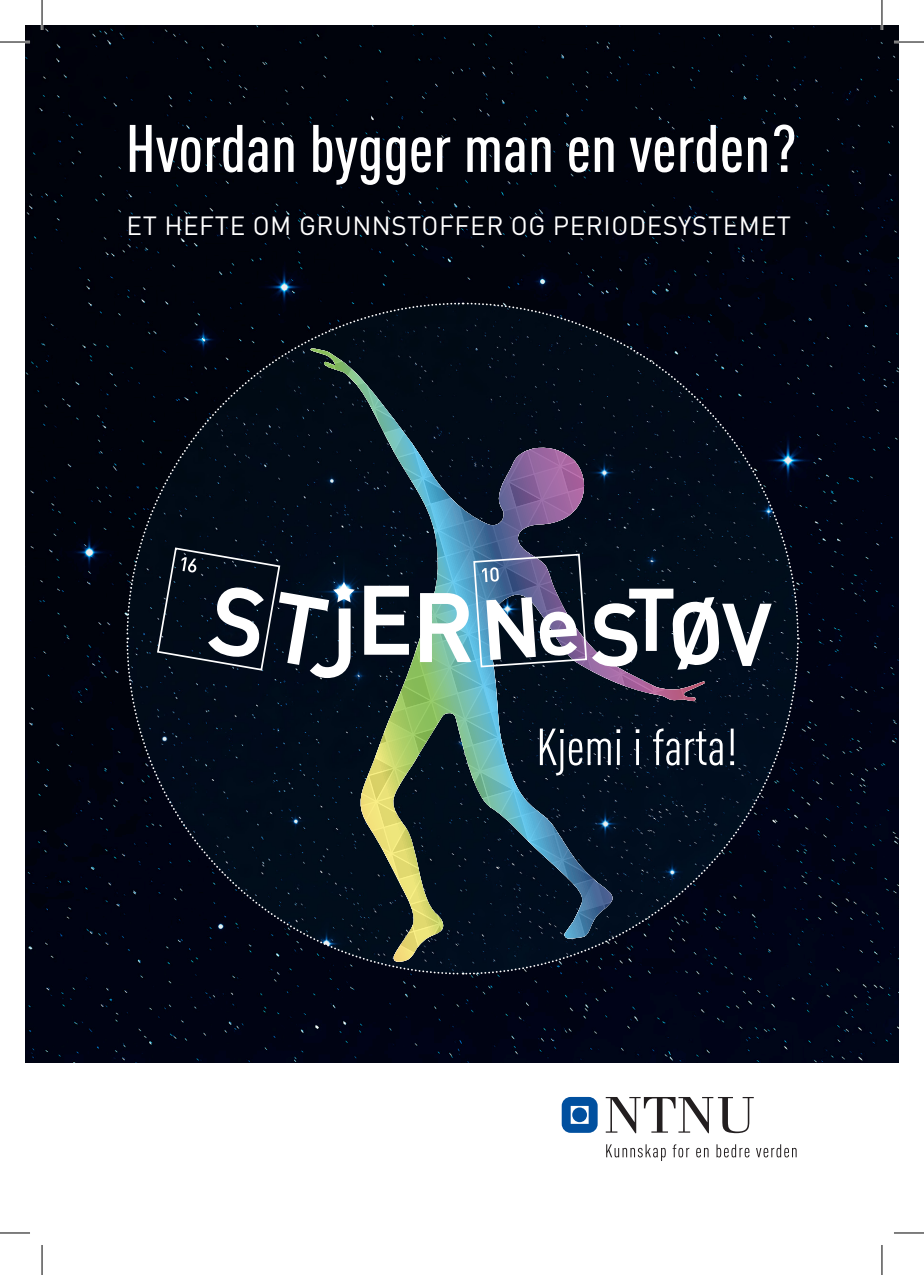
<style>
.page{position:relative;width:924px;height:1275px;background:#fff}
.page>*{position:absolute;margin:0;border:0;box-sizing:border-box;transform-origin:0 0}
.t1{font:500 66px "DIN Cond";color:#fff}
.t2{font:51.2px "DIN Cond";color:#fff}
.t3{font:26px "DIN";letter-spacing:.02em;color:#fff}
</style>
<div class="page">
<img style="left:25px;top:25px;width:873px;height:1037px">
<svg style="left:606px;top:1144px;width:59px;height:17px"></svg>
<svg style="left:672px;top:1144px;width:17px;height:13px"></svg>
<svg style="left:696px;top:1147px;width:12px;height:10px"></svg>
<svg style="left:716px;top:1144px;width:33px;height:13px"></svg>
<svg style="left:756px;top:1144px;width:40px;height:13px"></svg>
<svg style="left:561px;top:1097px;width:36px;height:35px"></svg>
<div style="left:572px;top:1107px;width:14px;height:15px;background:#01509f;border-radius:50%"></div>
<svg style="left:605px;top:1097px;width:148px;height:36px"></svg>
<svg style="left:464px;top:638px;width:335px;height:337px;background:#132233"></svg>
<svg style="left:462px;top:302px;width:337px;height:335px;background:#1b2334"></svg>
<svg style="left:125px;top:302px;width:335px;height:336px;background:#131f2a"></svg>
<svg style="left:125px;top:640px;width:337px;height:335px;background:#1b2528"></svg>
<hr style="left:0;top:41px;width:30px;height:2px;background:#fff">
<hr style="left:893px;top:41px;width:30px;height:2px;background:#fff">
<hr style="left:41px;top:0;width:2px;height:30px;background:#fff">
<hr style="left:880px;top:0;width:2px;height:30px;background:#fff">
<hr style="left:0;top:42px;width:30px;height:1px;background:#000">
<hr style="left:893px;top:42px;width:30px;height:1px;background:#000">
<hr style="left:0;top:1232px;width:30px;height:1px;background:#000">
<hr style="left:893px;top:1232px;width:30px;height:1px;background:#000">
<hr style="left:42px;top:0;width:1px;height:30px;background:#000">
<hr style="left:42px;top:1245px;width:1px;height:30px;background:#000">
<hr style="left:881px;top:0;width:1px;height:30px;background:#000">
<hr style="left:881px;top:1245px;width:1px;height:30px;background:#000">
<h1 class="t1" style="left:125px;top:108px;width:672px">Hvordan bygger man en verden?</h1>
<p class="t3" style="left:126px;top:210px;width:665px">ET HEFTE OM GRUNNSTOFFER OG PERIODESYSTEMET</p>
<h2 class="t2" style="left:536px;top:716px;width:202px">Kjemi i farta!</h2>
</div>
